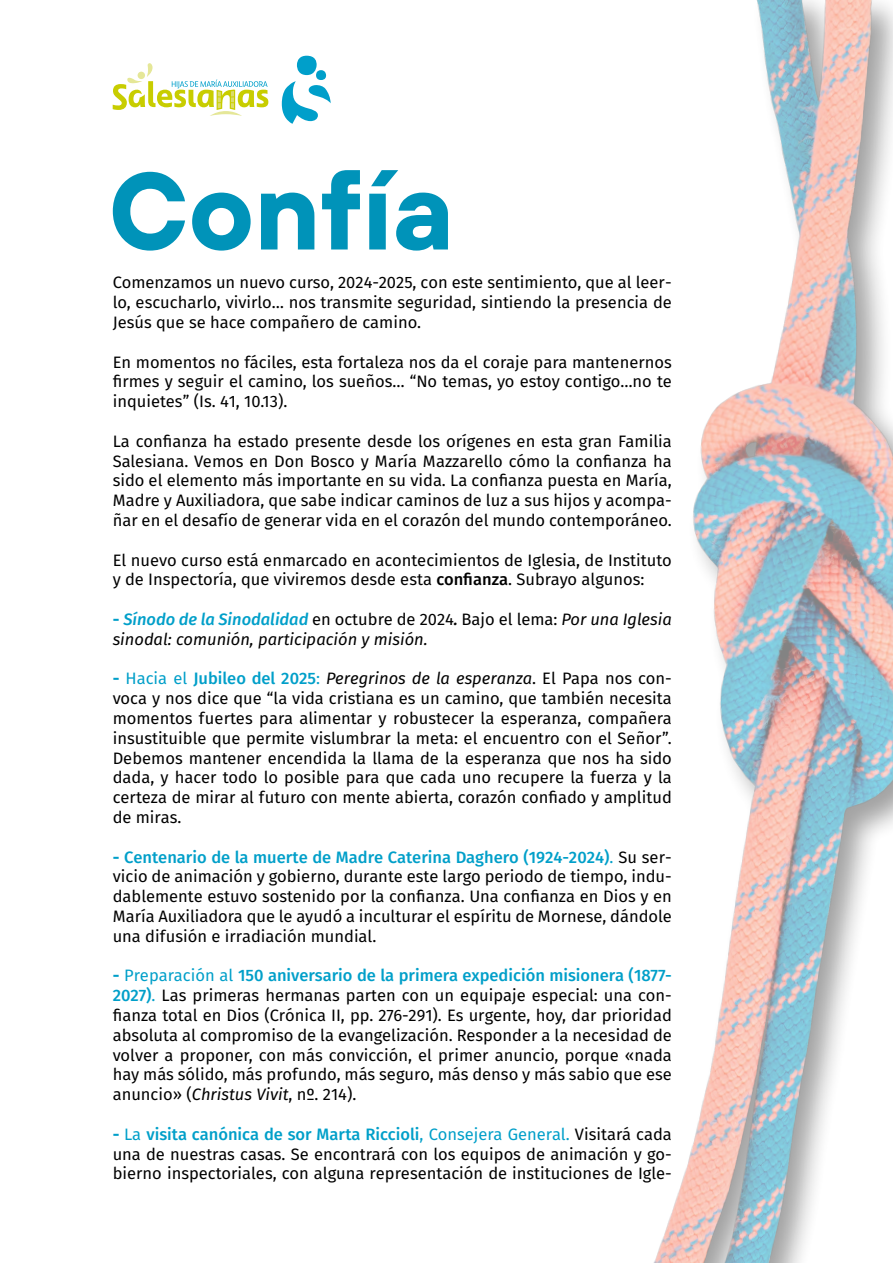
<style>
.page{position:relative;width:893px;height:1263px;background:#fff}
.page>*{position:absolute;margin:0;border:0;box-sizing:border-box;transform-origin:0 0}
.t1{font:700 109.5px "TT Hoves Pro Trial";color:#0093b9}
.t2{font:16.5px/19.8px "Fira Sans";color:#000;text-align:justify}
.t3{font:italic 16.5px/19.8px "Fira Sans";color:#000}
.s1{font-weight:500}
.s2{font-weight:700;font-style:normal;color:#009fc9}
.s3{font-weight:500;color:#009fc9}
.s4{font-style:normal}
.s5{font-weight:700;color:#009fc9}
.s6{color:#009fc9}
.s7{font-style:italic}
</style>
<div class="page">
<img style="left:653px;top:0;width:240px;height:1263px">
<div style="left:297px;top:56px;width:20px;height:19px;background:#009fca;border-radius:50%"></div>
<div style="left:316px;top:70px;width:10px;height:10px;background:#009fca;border-radius:50%"></div>
<svg style="left:282px;top:81px;width:49px;height:43px"></svg>
<svg style="left:113px;top:63px;width:155px;height:53px"></svg>
<h1 class="t1" style="left:108px;top:138px;width:347px">Confía</h1>
<p class="t2" style="left:113px;top:274px;width:561px">Comenzamos un nuevo curso, 2024-2025, con este sentimiento, que al leer&shy;lo, escucharlo, vivirlo… nos transmite seguridad, sintiendo la presencia de Jesús que se hace compañero de camino.</p>
<p class="t2" style="left:113px;top:353px;width:561px">En momentos no fáciles, esta fortaleza nos da el coraje para mantenernos firmes y seguir el camino, los sueños… “No temas, yo estoy contigo…no te inquietes” (Is. 41, 10.13).</p>
<p class="t2" style="left:113px;top:432px;width:561px">La confianza ha estado presente desde los orígenes en esta gran Familia Salesiana. Vemos en Don Bosco y María Mazzarello cómo la confianza ha sido el elemento más importante en su vida. La confianza puesta en María, Madre y Auxiliadora, que sabe indicar caminos de luz a sus hijos y acompa&shy;ñar en el desafío de generar vida en el corazón del mundo contemporáneo.</p>
<p class="t2" style="left:113px;top:551px;width:561px">El nuevo curso está enmarcado en acontecimientos de Iglesia, de Instituto y de Inspectoría, que viviremos desde esta <span class="s1">confianza</span>. Subrayo algunos:</p>
<p class="t3" style="left:113px;top:610px;width:561px"><span class="s2">-</span> <span class="s3">Sínodo de la Sinodalidad</span> <span class="s4">en octubre de 2024</span><span class="s1">.</span> <span class="s4">Bajo el lema:</span> Por una Iglesia sinodal: comunión, participación y misión.</p>
<p class="t2" style="left:113px;top:670px;width:561px"><span class="s5">-</span> <span class="s6">Hacia el</span> <span class="s3">Jubileo del 2025</span><span class="s6">:</span> <span class="s7">Peregrinos de la esperanza</span>. El Papa nos con&shy;voca y nos dice que “la vida cristiana es un camino, que también necesita momentos fuertes para alimentar y robustecer la esperanza, compañera insustituible que permite vislumbrar la meta: el encuentro con el Señor”.<br>Debemos mantener encendida la llama de la esperanza que nos ha sido dada, y hacer todo lo posible para que cada uno recupere la fuerza y la certeza de mirar al futuro con mente abierta, corazón confiado y amplitud de miras.</p>
<p class="t2" style="left:113px;top:848px;width:561px"><span class="s5">-</span> <span class="s3">Centenario de la muerte de Madre Caterina Daghero (1924-2024)</span><span class="s6">.</span> Su ser&shy;vicio de animación y gobierno, durante este largo periodo de tiempo, indu&shy;dablemente estuvo sostenido por la confianza. Una confianza en Dios y en María Auxiliadora que le ayudó a inculturar el espíritu de Mornese, dándole una difusión e irradiación mundial.</p>
<p class="t2" style="left:113px;top:967px;width:561px"><span class="s5">-</span> <span class="s6">Preparación al</span> <span class="s3">150 aniversario de la primera expedición misionera (1877- 2027)</span><span class="s6">.</span> Las primeras hermanas parten con un equipaje especial: una con&shy;fianza total en Dios (Crónica II, pp. 276-291). Es urgente, hoy, dar prioridad absoluta al compromiso de la evangelización. Responder a la necesidad de volver a proponer, con más convicción, el primer anuncio, porque «nada hay más sólido, más profundo, más seguro, más denso y más sabio que ese anuncio» (<span class="s7">Christus Vivit</span>, nº. 214).</p>
<p class="t2" style="left:113px;top:1125px;width:561px"><span class="s5">-</span> <span class="s6">La</span> <span class="s3">visita canónica de sor Marta Riccioli</span><span class="s6">, Consejera General.</span> Visitará cada una de nuestras casas. Se encontrará con los equipos de animación y go&shy;bierno inspectoriales, con alguna representación de instituciones de Igle-</p>
</div>
